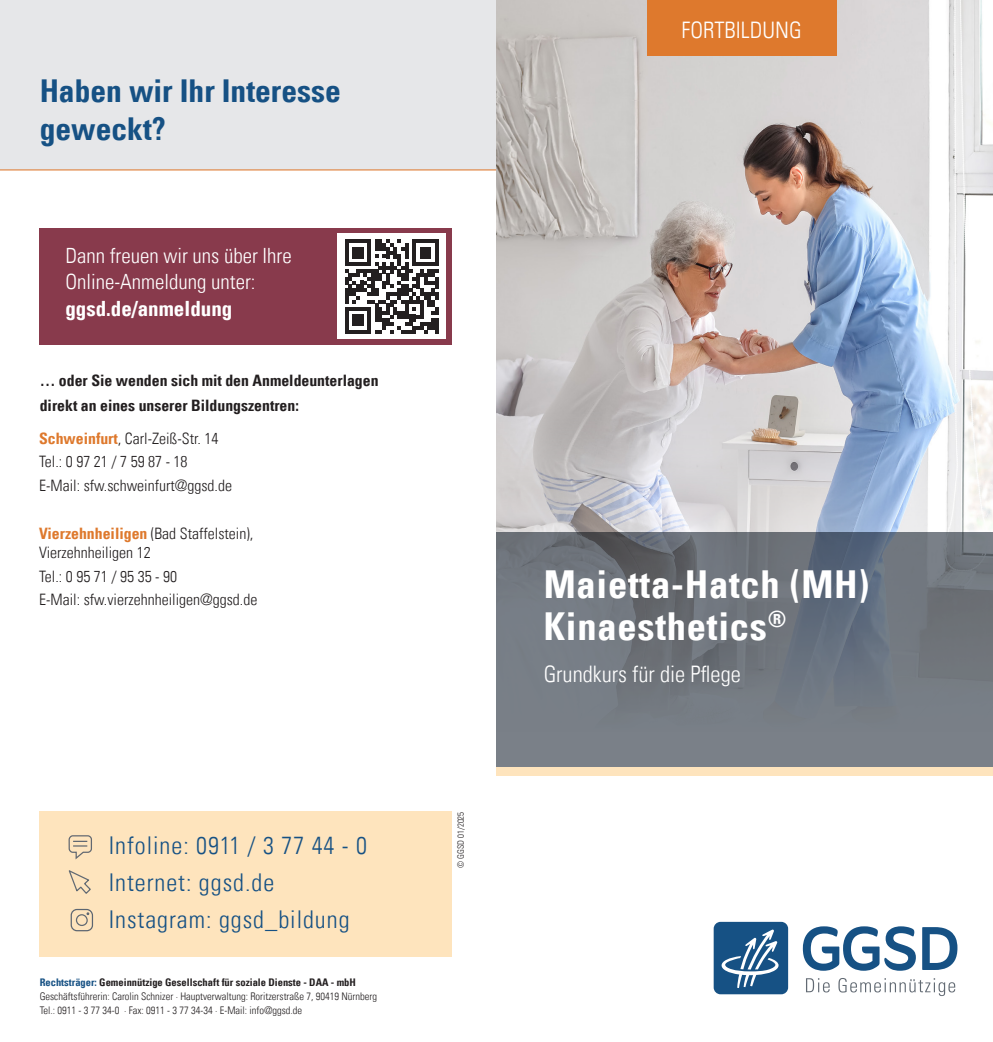
<style>
.page{position:relative;width:993px;height:1042px;background:#fff}
.page>*{position:absolute;margin:0;border:0;box-sizing:border-box;transform-origin:0 0}
.t1{font:38.5px/42px "Univers Com 67 Bold Cond";letter-spacing:.02em;color:#fff}
.t2{font:31.5px/37.8px "Univers Com 67 Bold Cond";color:#165184}
.ZW{font:24.5px "Univers Com 47 Light Cond";letter-spacing:.04em;color:#165184}
.t3{font:22.75px "Univers Com 47 Light Cond";color:#fff}
.t4{font:21px/26.2px "Univers Com 47 Light Cond";color:#fff}
.t5{font:15.75px/19.2px "Univers Com 47 Light Cond";color:#231f20}
.t6{font:15.75px "Univers Com 67 Bold Cond";color:#231f20}
.t7{font:10.5px "Univers Com 47 Light Cond";color:#231f20}
.ZW-2{font:10.5px "Univers Com 67 Bold Cond";color:#231f20}
.t8{font:8.75px "Univers Com 47 Light Cond";color:#231f20}
.s1{font-family:"Univers Com 67 Bold Cond"}
.s2{font-family:"Univers Com 67 Bold Cond";color:#de792d}
.s3{color:#165184}
</style>
<div class="page">
<div style="left:40px;top:812px;width:411px;height:145px;background:#fee4bd"></div>
<div style="left:0;top:0;width:992px;height:170px;background:#e6e7e9"></div>
<hr style="left:0;top:169px;width:992px;height:1px;background:#de792d">
<img style="left:496px;top:0;width:496px;height:410px">
<svg style="left:496px;top:410px;width:496px;height:122px;background:#c9ccd3"></svg>
<svg style="left:496px;top:532px;width:496px;height:234px;background:#70767f"></svg>
<svg style="left:802px;top:926px;width:113px;height:45px"></svg>
<svg style="left:922px;top:927px;width:35px;height:43px"></svg>
<svg style="left:806px;top:978px;width:23px;height:14px"></svg>
<svg style="left:838px;top:978px;width:116px;height:18px"></svg>
<svg style="left:713px;top:922px;width:74px;height:72px;background:#3b6d97"></svg>
<div style="left:646px;top:0;width:190px;height:56px;background:#de792d"></div>
<div style="left:496px;top:766px;width:496px;height:9px;background:#fee4bd"></div>
<svg style="left:68px;top:835px;width:24px;height:25px"></svg>
<svg style="left:68px;top:870px;width:23px;height:24px"></svg>
<div style="left:76px;top:914px;width:12px;height:12px;border:1px solid #626a73;border-radius:50%"></div>
<div style="left:71px;top:909px;width:22px;height:22px;border:1px solid #5d6671;border-radius:6px"></div>
<div style="left:39px;top:228px;width:412px;height:117px;background:#883a4c"></div>
<div style="left:337px;top:234px;width:108px;height:105px;background:#fff"></div>
<svg style="left:345px;top:239px;width:93px;height:94px"></svg>
<p class="t2" style="left:40px;top:72px;width:302px">Haben wir Ihr Interesse geweckt?</p>
<p class="t4" style="left:65px;top:242px;width:228px">Dann freuen wir uns über Ihre<br>Online-Anmeldung unter: <span class="s1">ggsd.de/anmeldung</span></p>
<p class="t6" style="left:40px;top:371px;width:340px">… oder Sie wenden sich mit den Anmeldeunterlagen</p>
<p class="t6" style="left:40px;top:395px;width:260px">direkt an eines unserer Bildungszentren:</p>
<p class="t5" style="left:39px;top:428px;width:181px"><span class="s2">Schweinfurt</span>, Carl-Zeiß-Str. 14</p>
<p class="t5" style="left:39px;top:452px;width:150px">Tel.: 0 97 21 / 7 59 87 - 18</p>
<p class="t5" style="left:39px;top:476px;width:194px">E-Mail: sfw.schweinfurt@ggsd.de</p>
<p class="t5" style="left:39px;top:523px;width:216px"><span class="s2">Vierzehnheiligen</span> (Bad Staffelstein),<br>Vierzehnheiligen 12</p>
<p class="t5" style="left:39px;top:566px;width:139px">Tel.: 0 95 71 / 95 35 - 90</p>
<p class="t5" style="left:39px;top:590px;width:220px">E-Mail: sfw.vierzehnheiligen@ggsd.de</p>
<p class="ZW" style="left:109px;top:831px;width:259px">Infoline: 0911 / 3 77 44 - 0</p>
<p class="ZW" style="left:109px;top:867px;width:167px">Internet: ggsd.de</p>
<p class="ZW" style="left:109px;top:904px;width:242px">Instagram: ggsd_bildung</p>
<p class="ZW-2" style="left:40px;top:976px;width:317px"><span class="s3">Rechtsträger:</span> Gemeinnützige Gesellschaft für soziale Dienste - DAA - mbH</p>
<p class="t7" style="left:40px;top:990px;width:339px">Geschäftsführerin: Carolin Schnizer · Hauptverwaltung: Roritzerstraße 7, 90419 Nürnberg</p>
<p class="t7" style="left:40px;top:1004px;width:264px">Tel.: 0911 - 3 77 34-0 · Fax: 0911 - 3 77 34-34 · E-Mail: info@ggsd.de</p>
<p class="t8" style="left:455px;top:868px;width:58px;rotate:-90deg">© GGSD 01/2025</p>
<p class="t3" style="left:681px;top:16px;width:122px">FORTBILDUNG</p>
<p class="t1" style="left:543px;top:563px;width:327px">Maietta-Hatch (MH)<br>Kinaesthetics<sup>®</sup></p>
<p class="t3" style="left:543px;top:660px;width:199px">Grundkurs für die Pflege</p>
</div>
